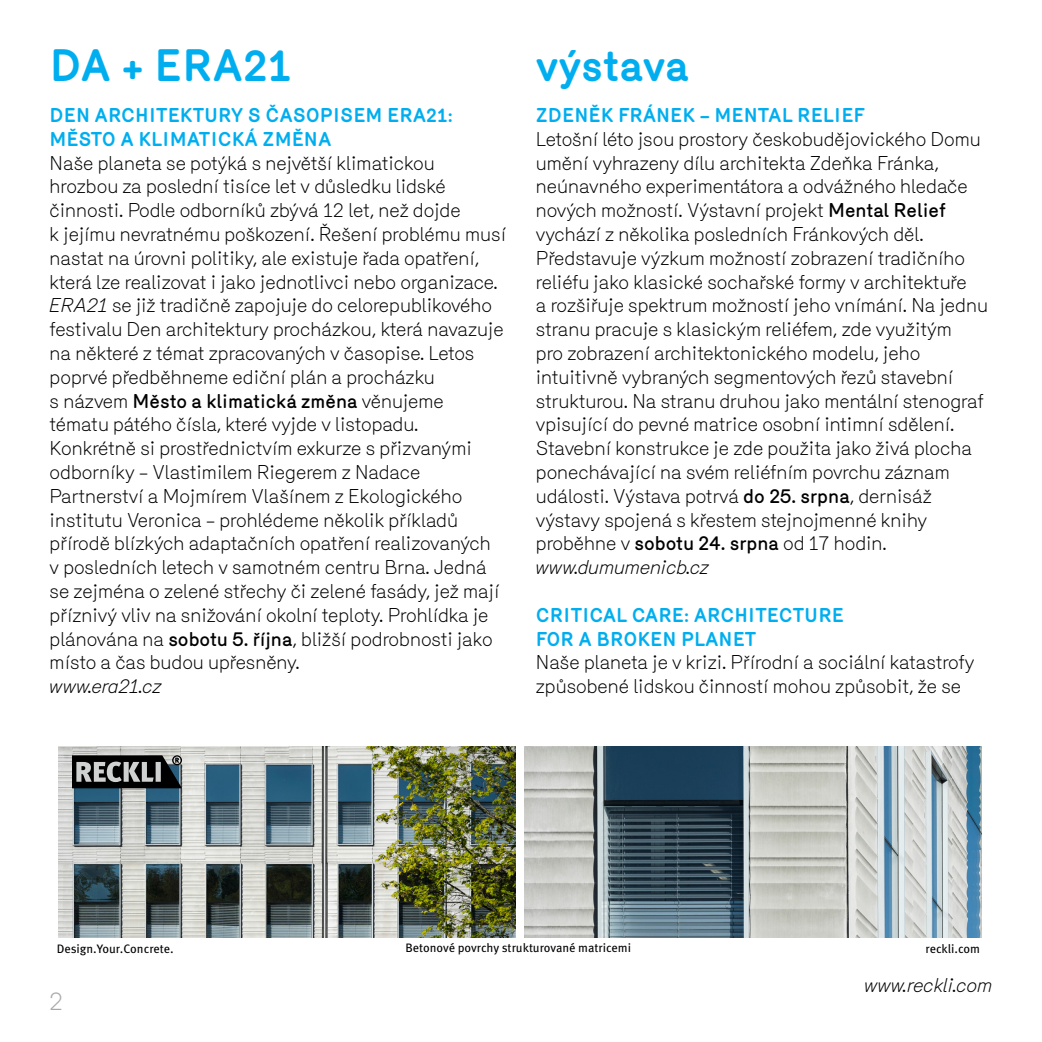
<style>
.page{position:relative;width:1042px;height:1042px;background:#fff}
.page>*{position:absolute;margin:0;border:0;box-sizing:border-box;transform-origin:0 0}
.t1{font:700 43.75px "Mercury";letter-spacing:-.01em;color:#00aeef}
.t2{font:300 24.5px "Mercury";color:#a7a9ac}
.t3{font:300 19.25px/23.8px "Mercury";color:#000}
.t4{font:700 19.25px/23.8px "Mercury";color:#00aeef}
.t5{font:italic 300 19.25px "Mercury";color:#000}
.t6{font:12.25px "Meta Pro";color:#000}
.s1{font-style:italic}
.s2{font-weight:500}
</style>
<div class="page">
<img style="left:58px;top:746px;width:457px;height:191px">
<svg style="left:72px;top:755px;width:110px;height:33px;background:#454747"></svg>
<img style="left:524px;top:746px;width:457px;height:191px">
<h1 class="t1" style="left:50px;top:40px;width:244px">DA + ERA21</h1>
<p class="t4" style="left:50px;top:103px;width:351px">DEN ARCHITEKTURY S ČASOPISEM ERA</p>
<p class="t4" style="left:426px;top:103px;width:28px">21:</p>
<p class="t4" style="left:50px;top:127px;width:280px">MĚSTO A KLIMATICKÁ ZMĚNA</p>
<p class="t3" style="left:50px;top:151px;width:458px">Naše planeta se potýká s největší klimatickou hrozbou za poslední tisíce let v důsledku lidské činnosti. Podle odborníků zbývá 12 let, než dojde<br>k jejímu nevratnému poškození. Řešení problému musí nastat na úrovni politiky, ale existuje řada opatření, která lze realizovat i jako jednotlivci nebo organizace.<br><span class="s1">ERA21</span> se již tradičně zapojuje do celorepublikového festivalu Den architektury procházkou, která navazuje na některé z témat zpracovaných v časopise. Letos poprvé předběhneme ediční plán a procházku<br>s názvem <span class="s2">Město a klimatická změna</span> věnujeme tématu pátého čísla, které vyjde v listopadu.<br>Konkrétně si prostřednictvím exkurze s přizvanými odborníky – Vlastimilem Riegerem z Nadace Partnerství a Mojmírem Vlašínem z Ekologického institutu Veronica – prohlédeme několik příkladů přírodě blízkých adaptačních opatření realizovaných<br>v posledních letech v samotném centru Brna. Jedná se zejména o zelené střechy či zelené fasády, jež mají příznivý vliv na snižování okolní teploty. Prohlídka je plánována na <span class="s2">sobotu 5. října</span>, bližší podrobnosti jako místo a čas budou upřesněny.</p>
<p class="t5" style="left:50px;top:675px;width:114px">www.era21.cz</p>
<h1 class="t1" style="left:536px;top:40px;width:155px">VÝSTAVA</h1>
<p class="t4" style="left:536px;top:103px;width:14px">ZDE</p>
<p class="t4" style="left:574px;top:103px;width:292px">NĚK FRÁNEK – M ENTAL RELI EF</p>
<p class="t3" style="left:536px;top:127px;width:454px">Letošní léto jsou prostory českobudějovického Domu umění vyhrazeny dílu architekta Zdeňka Fránka, neúnavného experimentátora a odvážného hledače nových možností. Výstavní projekt <span class="s2">Mental Relief </span>vychází z několika posledních Fránkových děl.<br>Představuje výzkum možností zobrazení tradičního reliéfu jako klasické sochařské formy v architektuře<br>a rozšiřuje spektrum možností jeho vnímání. Na jednu stranu pracuje s klasickým reliéfem, zde využitým<br>pro zobrazení architektonického modelu, jeho intuitivně vybraných segmentových řezů stavební strukturou. Na stranu druhou jako mentální stenograf vpisující do pevné matrice osobní intimní sdělení.<br>Stavební konstrukce je zde použita jako živá plocha ponechávající na svém reliéfním povrchu záznam události. Výstava potrvá <span class="s2">do 25. srpna</span>, dernisáž výstavy spojená s křestem stejnojmenné knihy proběhne v <span class="s2">sobotu 24. srpna</span> od 17 hodin. <span class="s1">www.dumumenicb.cz</span></p>
<p class="t4" style="left:536px;top:603px;width:110px">CR ITICAL CARE</p>
<p class="t4" style="left:536px;top:603px;width:295px;text-indent:148px">: ARCHITECTURE<br>FOR A BROKEN PLANET</p>
<p class="t3" style="left:536px;top:650px;width:440px">Naše planeta je v krizi. Přírodní a sociální katastrofy způsobené lidskou činností mohou způsobit, že se</p>
<p class="t6" style="left:57px;top:941px;width:118px">Design.Your.Concrete.</p>
<p class="t6" style="left:405px;top:939px;width:227px">Betonové povrchy strukturované matricemi</p>
<p class="t6" style="left:925px;top:941px;width:56px">reckli.com</p>
<p class="t5" style="left:864px;top:974px;width:129px">www.reckli.com</p>
<p class="t2" style="left:50px;top:987px;width:16px">2</p>
</div>
